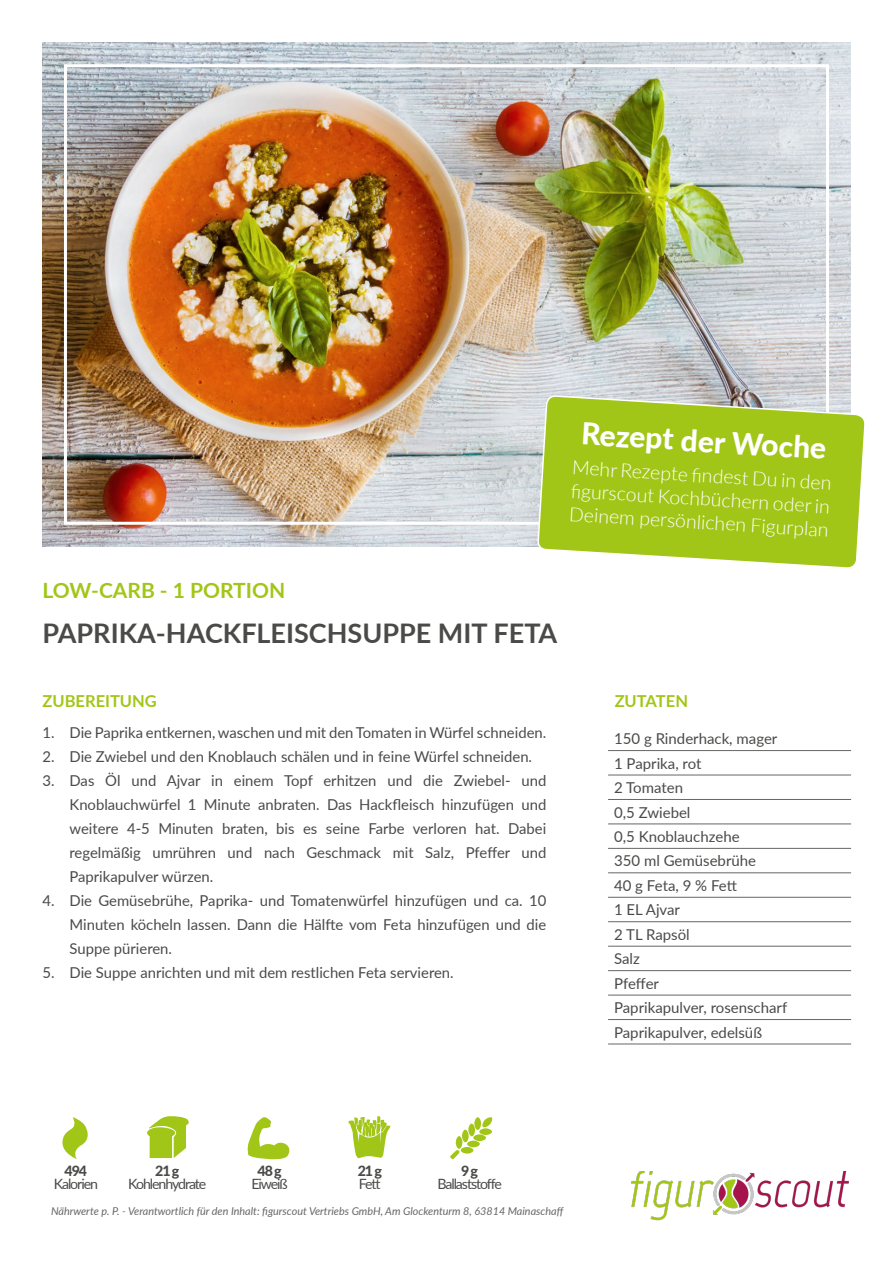
<style>
.page{position:relative;width:893px;height:1263px;background:#fff}
.page>*{position:absolute;margin:0;border:0;box-sizing:border-box;transform-origin:0 0}
.t1{font:800 30px "Lato";color:#fff}
.t2{font:700 27px "Lato";color:#4a4a49}
.t3{font:700 21px "Lato";color:#a2c617}
.t4{font:300 19.5px/23.4px "Lato";color:#fff;text-align:justify}
.t5{font:700 16.5px "Lato";color:#a2c617}
.t6{font:15px/24.5px "Lato";color:#4a4a49;text-align:justify}
.t7{font:14.1px "Lato";letter-spacing:-.075em;color:#4a4a49}
.t8{font:800 14.1px "Lato";letter-spacing:-.075em;color:#4a4a49}
.t9{font:italic 10.8px "Lato";color:#666665}
</style>
<div class="page">
<img style="left:631px;top:1172px;width:218px;height:48px">
<img style="left:43px;top:43px;width:807px;height:503px">
<hr style="left:608px;top:750px;width:243px;height:1px;background:#666665">
<hr style="left:608px;top:775px;width:243px;height:1px;background:#666665">
<hr style="left:608px;top:799px;width:243px;height:1px;background:#666665">
<hr style="left:608px;top:824px;width:243px;height:1px;background:#666665">
<hr style="left:608px;top:848px;width:243px;height:1px;background:#666665">
<hr style="left:608px;top:872px;width:243px;height:1px;background:#666665">
<hr style="left:608px;top:897px;width:243px;height:1px;background:#666665">
<hr style="left:608px;top:921px;width:243px;height:1px;background:#666665">
<hr style="left:608px;top:946px;width:243px;height:1px;background:#666665">
<hr style="left:608px;top:970px;width:243px;height:1px;background:#666665">
<hr style="left:608px;top:995px;width:243px;height:1px;background:#666665">
<hr style="left:608px;top:1019px;width:243px;height:1px;background:#666665">
<hr style="left:608px;top:1044px;width:243px;height:1px;background:#666665">
<div style="left:64px;top:64px;width:765px;height:461px;border:3px solid #fff"></div>
<svg style="left:537px;top:395px;width:328px;height:173px;background:#accb36"></svg>
<svg style="left:62px;top:1117px;width:26px;height:42px"></svg>
<svg style="left:247px;top:1117px;width:43px;height:43px"></svg>
<svg style="left:348px;top:1116px;width:43px;height:42px"></svg>
<svg style="left:450px;top:1150px;width:9px;height:9px"></svg>
<div style="left:461px;top:1147px;width:12px;height:6px;background:#a2c617;border-radius:50%"></div>
<svg style="left:467px;top:1140px;width:13px;height:7px"></svg>
<div style="left:473px;top:1134px;width:13px;height:7px;background:#a2c617;border-radius:50%"></div>
<div style="left:479px;top:1128px;width:13px;height:7px;background:#a2c617;border-radius:50%"></div>
<svg style="left:482px;top:1117px;width:11px;height:11px"></svg>
<div style="left:462px;top:1129px;width:7px;height:13px;background:#a2c617;border-radius:50%"></div>
<svg style="left:468px;top:1123px;width:7px;height:13px"></svg>
<div style="left:474px;top:1117px;width:7px;height:13px;background:#a2c617;border-radius:50%"></div>
<div style="left:456px;top:1136px;width:6px;height:13px;background:#a2c617;border-radius:50%"></div>
<svg style="left:147px;top:1116px;width:42px;height:42px"></svg>
<h1 class="t1" style="left:583px;top:410px;width:247px;rotate:4deg">Rezept der Woche</h1>
<h3 class="t4" style="left:572px;top:456px;width:262px;rotate:3deg">Mehr Rezepte fi ndest Du in den fi gurscout Kochbüchern oder in Deinem persönlichen Figurplan</h3>
<h3 class="t3" style="left:43px;top:575px;width:244px">LOW-CARB - 1 PORTION</h3>
<h2 class="t2" style="left:43px;top:613px;width:516px">PAPRIKA-HACKFLEISCHSUPPE MIT FETA</h2>
<p class="t5" style="left:43px;top:688px;width:116px">ZUBEREITUNG</p>
<p class="t5" style="left:615px;top:688px;width:75px">ZUTATEN</p>
<p class="t6" style="left:43px;top:720px;width:505px">1. Die Paprika entkernen, waschen und mit den Tomaten in Würfel schneiden.</p>
<p class="t6" style="left:43px;top:744px;width:491px">2. Die Zwiebel und den Knoblauch schälen und in feine Würfel schneiden.</p>
<p class="t6" style="left:70px;top:768px;width:478px;line-height:24px;text-indent:-27px">3. Das Öl und Ajvar in einem Topf erhitzen und die Zwiebel- und Knoblauchwürfel 1 Minute anbraten. Das Hackfleisch hinzufügen und weitere 4-5 Minuten braten, bis es seine Farbe verloren hat. Dabei regelmäßig umrühren und nach Geschmack mit Salz, Pfeffer und Paprikapulver würzen.</p>
<p class="t6" style="left:70px;top:888px;width:478px;line-height:24px;text-indent:-27px">4. Die Gemüsebrühe, Paprika- und Tomatenwürfel hinzufügen und ca. 10<br>Minuten köcheln lassen. Dann die Hälfte vom Feta hinzufügen und die Suppe pürieren.</p>
<p class="t6" style="left:43px;top:960px;width:413px">5. Die Suppe anrichten und mit dem restlichen Feta servieren.</p>
<p class="t8" style="left:65px;top:1160px;width:24px">494</p>
<p class="t7" style="left:54px;top:1174px;width:46px">Kalorien</p>
<p class="t8" style="left:155px;top:1160px;width:26px">21 g</p>
<p class="t7" style="left:128px;top:1174px;width:80px">Kohlenhydrate</p>
<p class="t8" style="left:258px;top:1160px;width:26px">48 g</p>
<p class="t7" style="left:251px;top:1174px;width:38px">Eiweiß</p>
<p class="t8" style="left:358px;top:1160px;width:26px">21 g</p>
<p class="t7" style="left:359px;top:1174px;width:23px">Fett</p>
<p class="t8" style="left:461px;top:1160px;width:18px">9 g</p>
<p class="t7" style="left:437px;top:1174px;width:66px">Ballaststoffe</p>
<p class="t9" style="left:51px;top:1204px;width:514px">Nährwerte p. P. - Verantwortlich für den Inhalt: figurscout Vertriebs GmbH, Am Glockenturm 8, 63814 Mainaschaff</p>
<p class="t6" style="left:614px;top:726px;width:175px;text-align:left">150 g Rinderhack, mager<br>1 Paprika, rot<br>2 Tomaten<br>0,5 Zwiebel<br>0,5 Knoblauchzehe<br>350 ml Gemüsebrühe<br>40 g Feta, 9 % Fett<br>1 EL Ajvar<br>2 TL Rapsöl<br>Salz<br>Pfeffer<br>Paprikapulver, rosenscharf<br>Paprikapulver, edelsüß</p>
</div>
